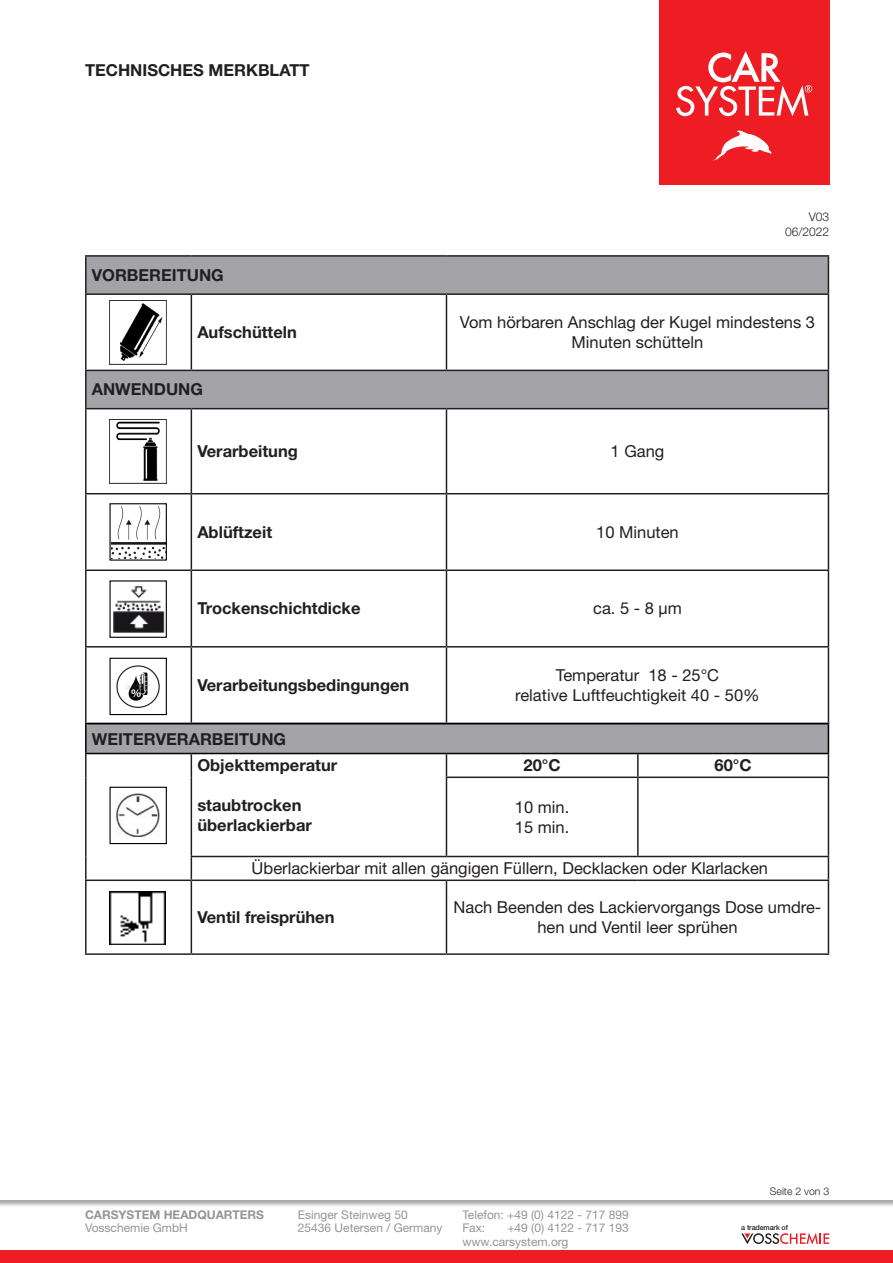
<style>
.page{position:relative;width:893px;height:1263px;background:#fff}
.page>*{position:absolute;margin:0;border:0;box-sizing:border-box;transform-origin:0 0}
.t1{font:16.5px/20.2px "Helvetica Neue LT Pro";color:#231f20;text-align:center}
.t2{font:700 16.5px/26.8px "Helvetica Neue LT Pro";color:#231f20}
.t3{font:12px/13.5px "Helvetica Neue LT Pro";color:#939598}
.t4{font:700 12px "Helvetica Neue LT Pro";color:#939598}
.t5{font:300 12px/14.4px "Helvetica Neue LT Pro";color:#231f20;text-align:right}
.t6{font:300 10.5px "Helvetica Neue LT Pro";color:#231f20}
.t7{font:500 7.2px "Helvetica Neue LT Pro";letter-spacing:-.02em;color:#231f20}
</style>
<div class="page">
<div style="left:0;top:1198px;width:893px;height:65px;background:#231f20;opacity:.4"></div>
<div style="left:0;top:1250px;width:893px;height:13px;background:#ee1d23"></div>
<svg style="left:741px;top:1233px;width:88px;height:11px"></svg>
<div style="left:659px;top:0;width:170px;height:185px;background:#ee1d23"></div>
<svg style="left:676px;top:51px;width:136px;height:65px"></svg>
<svg style="left:714px;top:131px;width:57px;height:29px"></svg>
<div style="left:87px;top:257px;width:741px;height:36px;background:#a4a4a8"></div>
<svg style="left:87px;top:295px;width:741px;height:428px"></svg>
<hr style="left:85px;top:255px;width:106px;height:2px;background:#231f20">
<hr style="left:85px;top:257px;width:2px;height:36px;background:#231f20">
<hr style="left:191px;top:255px;width:255px;height:2px;background:#231f20">
<hr style="left:446px;top:255px;width:383px;height:2px;background:#231f20">
<hr style="left:828px;top:257px;width:1px;height:36px;background:#231f20">
<hr style="left:85px;top:293px;width:106px;height:2px;background:#231f20">
<hr style="left:85px;top:295px;width:2px;height:75px;background:#231f20">
<hr style="left:191px;top:293px;width:255px;height:2px;background:#231f20">
<hr style="left:191px;top:295px;width:1px;height:75px;background:#231f20">
<hr style="left:446px;top:293px;width:383px;height:2px;background:#231f20">
<hr style="left:446px;top:295px;width:1px;height:75px;background:#231f20">
<hr style="left:828px;top:295px;width:1px;height:75px;background:#231f20">
<hr style="left:85px;top:370px;width:106px;height:1px;background:#231f20">
<hr style="left:85px;top:371px;width:2px;height:37px;background:#231f20">
<hr style="left:191px;top:370px;width:255px;height:1px;background:#231f20">
<hr style="left:446px;top:370px;width:383px;height:1px;background:#231f20">
<hr style="left:828px;top:371px;width:1px;height:37px;background:#231f20">
<hr style="left:85px;top:408px;width:106px;height:1px;background:#231f20">
<hr style="left:85px;top:409px;width:2px;height:84px;background:#231f20">
<hr style="left:191px;top:408px;width:255px;height:1px;background:#231f20">
<hr style="left:191px;top:409px;width:1px;height:84px;background:#231f20">
<hr style="left:446px;top:408px;width:383px;height:1px;background:#231f20">
<hr style="left:446px;top:409px;width:1px;height:84px;background:#231f20">
<hr style="left:828px;top:409px;width:1px;height:84px;background:#231f20">
<hr style="left:85px;top:493px;width:106px;height:1px;background:#231f20">
<hr style="left:85px;top:494px;width:2px;height:75px;background:#231f20">
<hr style="left:191px;top:493px;width:255px;height:1px;background:#231f20">
<hr style="left:191px;top:494px;width:1px;height:75px;background:#231f20">
<hr style="left:446px;top:493px;width:383px;height:1px;background:#231f20">
<hr style="left:446px;top:494px;width:1px;height:75px;background:#231f20">
<hr style="left:828px;top:494px;width:1px;height:75px;background:#231f20">
<hr style="left:85px;top:569px;width:106px;height:2px;background:#231f20">
<hr style="left:85px;top:571px;width:2px;height:75px;background:#231f20">
<hr style="left:191px;top:569px;width:255px;height:2px;background:#231f20">
<hr style="left:191px;top:571px;width:1px;height:75px;background:#231f20">
<hr style="left:446px;top:569px;width:383px;height:2px;background:#231f20">
<hr style="left:446px;top:571px;width:1px;height:75px;background:#231f20">
<hr style="left:828px;top:571px;width:1px;height:75px;background:#231f20">
<hr style="left:85px;top:646px;width:106px;height:1px;background:#231f20">
<hr style="left:85px;top:647px;width:2px;height:76px;background:#231f20">
<hr style="left:191px;top:646px;width:255px;height:1px;background:#231f20">
<hr style="left:191px;top:647px;width:1px;height:76px;background:#231f20">
<hr style="left:446px;top:646px;width:383px;height:1px;background:#231f20">
<hr style="left:446px;top:647px;width:1px;height:76px;background:#231f20">
<hr style="left:828px;top:647px;width:1px;height:76px;background:#231f20">
<svg style="left:109px;top:580px;width:58px;height:58px"></svg>
<svg style="left:109px;top:503px;width:58px;height:58px"></svg>
<svg style="left:109px;top:657px;width:58px;height:59px"></svg>
<img style="left:113px;top:661px;width:51px;height:51px">
<img style="left:109px;top:301px;width:58px;height:64px">
<img style="left:109px;top:420px;width:58px;height:63px">
<div style="left:86px;top:724px;width:742px;height:29px;background:#a4a4a8"></div>
<svg style="left:87px;top:754px;width:359px;height:199px"></svg>
<svg style="left:446px;top:754px;width:382px;height:199px"></svg>
<hr style="left:85px;top:754px;width:2px;height:23px;background:#231f20">
<svg style="left:191px;top:754px;width:1px;height:23px"></svg>
<svg style="left:446px;top:754px;width:1px;height:22px"></svg>
<hr style="left:637px;top:754px;width:2px;height:22px;background:#231f20">
<hr style="left:85px;top:777px;width:2px;height:79px;background:#231f20">
<hr style="left:191px;top:777px;width:1px;height:79px;background:#231f20">
<hr style="left:446px;top:776px;width:192px;height:2px;background:#231f20">
<hr style="left:446px;top:778px;width:1px;height:78px;background:#231f20">
<hr style="left:638px;top:776px;width:191px;height:2px;background:#231f20">
<hr style="left:637px;top:778px;width:2px;height:78px;background:#231f20">
<hr style="left:828px;top:778px;width:1px;height:78px;background:#231f20">
<hr style="left:85px;top:856px;width:2px;height:23px;background:#231f20">
<hr style="left:191px;top:856px;width:255px;height:1px;background:#231f20">
<svg style="left:191px;top:857px;width:1px;height:22px"></svg>
<hr style="left:446px;top:856px;width:192px;height:1px;background:#231f20">
<hr style="left:638px;top:856px;width:191px;height:1px;background:#231f20">
<svg style="left:828px;top:857px;width:1px;height:22px"></svg>
<hr style="left:85px;top:879px;width:106px;height:2px;background:#231f20">
<hr style="left:85px;top:881px;width:2px;height:72px;background:#231f20">
<hr style="left:191px;top:879px;width:255px;height:2px;background:#231f20">
<hr style="left:191px;top:881px;width:1px;height:72px;background:#231f20">
<hr style="left:446px;top:879px;width:192px;height:2px;background:#231f20">
<hr style="left:446px;top:881px;width:1px;height:72px;background:#231f20">
<hr style="left:638px;top:879px;width:191px;height:2px;background:#231f20">
<hr style="left:828px;top:881px;width:1px;height:72px;background:#231f20">
<hr style="left:85px;top:953px;width:106px;height:2px;background:#231f20">
<hr style="left:191px;top:953px;width:255px;height:2px;background:#231f20">
<hr style="left:446px;top:953px;width:192px;height:2px;background:#231f20">
<hr style="left:638px;top:953px;width:191px;height:2px;background:#231f20">
<hr style="left:85px;top:723px;width:106px;height:1px;background:#000002">
<hr style="left:85px;top:724px;width:2px;height:29px;background:#000002">
<hr style="left:191px;top:723px;width:255px;height:1px;background:#000002">
<hr style="left:446px;top:723px;width:192px;height:1px;background:#000002">
<hr style="left:638px;top:723px;width:191px;height:1px;background:#000002">
<svg style="left:828px;top:724px;width:1px;height:52px"></svg>
<hr style="left:85px;top:753px;width:106px;height:1px;background:#000002">
<hr style="left:191px;top:753px;width:255px;height:1px;background:#000002">
<hr style="left:446px;top:753px;width:192px;height:1px;background:#000002">
<hr style="left:638px;top:753px;width:191px;height:1px;background:#000002">
<svg style="left:109px;top:786px;width:58px;height:59px"></svg>
<img style="left:116px;top:793px;width:44px;height:44px">
<img style="left:109px;top:891px;width:57px;height:53px">
<p class="t2" style="left:85px;top:56px;width:226px">TECHNISCHES MERKBLATT</p>
<p class="t2" style="left:92px;top:261px;width:133px">VORBEREITUNG</p>
<p class="t5" style="left:785px;top:209px;width:46px">V03<br>06/2022</p>
<p class="t2" style="left:197px;top:318px;width:101px">Aufschütteln</p>
<p class="t1" style="left:460px;top:312px;width:357px">Vom hörbaren Anschlag der Kugel mindestens 3<br>Minuten schütteln</p>
<p class="t2" style="left:92px;top:376px;width:113px">ANWENDUNG</p>
<p class="t2" style="left:197px;top:437px;width:102px">Verarbeitung</p>
<p class="t1" style="left:611px;top:441px;width:55px">1 Gang</p>
<p class="t2" style="left:197px;top:518px;width:76px">Ablüftzeit</p>
<p class="t1" style="left:596px;top:522px;width:84px">10 Minuten</p>
<p class="t2" style="left:197px;top:595px;width:165px">Trockenschichtdicke</p>
<p class="t1" style="left:593px;top:598px;width:90px">ca. 5 - 8 µm</p>
<p class="t2" style="left:197px;top:671px;width:214px">Verarbeitungsbedingungen</p>
<p class="t1" style="left:515px;top:665px;width:246px">Temperatur 18 - 25°C<br>relative Luftfeuchtigkeit 40 - 50%</p>
<p class="t2" style="left:197px;top:725px;width:141px;text-indent:-106px">WEITERVERARBEITUNG<br>Objekttemperatur</p>
<p class="t2" style="left:197px;top:795px;width:116px;line-height:19.8px">staubtrocken überlackierbar</p>
<p class="t2" style="left:524px;top:752px;width:39px">20°C</p>
<p class="t2" style="left:715px;top:752px;width:39px">60°C</p>
<p class="t1" style="left:515px;top:797px;width:56px;line-height:19.8px;text-align:left">10 min.<br>15 min.</p>
<p class="t1" style="left:252px;top:858px;width:518px">Überlackierbar mit allen gängigen Füllern, Decklacken oder Klarlacken</p>
<p class="t2" style="left:197px;top:903px;width:139px">Ventil freisprühen</p>
<p class="t1" style="left:454px;top:897px;width:369px;line-height:19.8px">Nach Beenden des Lackiervorgangs Dose umdre&shy;hen und Ventil leer sprühen</p>
<p class="t4" style="left:85px;top:1207px;width:180px">CARSYSTEM HEADQUARTERS</p>
<p class="t3" style="left:85px;top:1221px;width:104px">Vosschemie GmbH</p>
<p class="t3" style="left:298px;top:1207px;width:146px">Esinger Steinweg 50<br>25436 Uetersen / Germany</p>
<p class="t3" style="left:462px;top:1207px;width:168px">Telefon: +49 (0) 4122 - 717 899<br>Fax:</p>
<p class="t3" style="left:462px;top:1221px;width:168px;text-indent:45px">+49 (0) 4122 - 717 193 www.carsystem.org</p>
<p class="t6" style="left:770px;top:1184px;width:61px">Seite 2 von 3</p>
<p class="t7" style="left:741px;top:1223px;width:48px">a trademark of</p>
</div>
